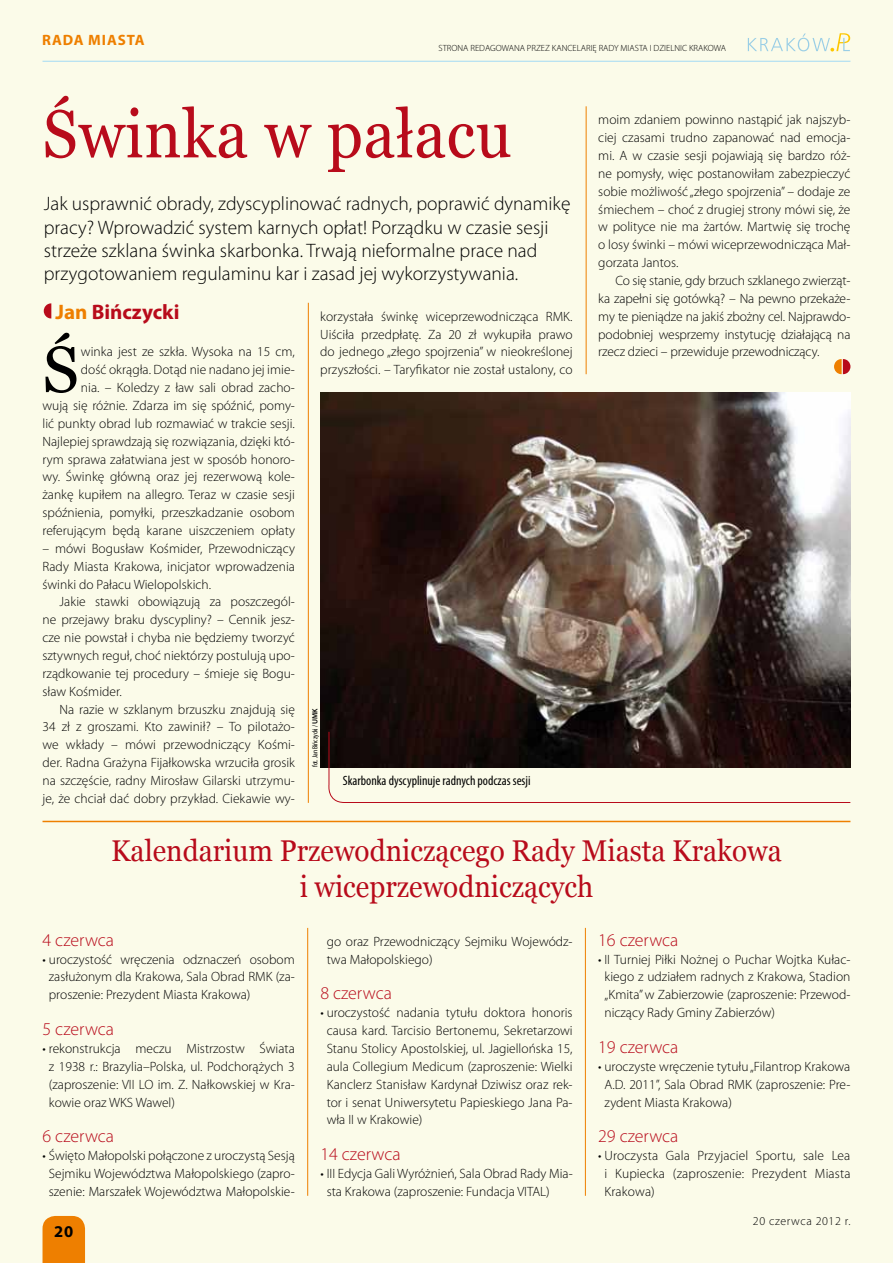
<style>
.page{position:relative;width:893px;height:1263px;background:#fbfbe9}
.page>*{position:absolute;margin:0;border:0;box-sizing:border-box;transform-origin:0 0}
.t1{font:67.5px "Georgia";letter-spacing:.01em;color:#b80b1b;scale:.93 1}
.t2{font:65.1px "Georgia";color:#000}
.t3{font:30px/36px "Georgia";color:#b80b1b;text-align:center;scale:.93 1}
.t4{font:700 21px "Myriad Pro";color:#b80b1b}
.t5{font:300 19.5px/23.4px "Myriad Pro";color:#000}
.t6{font:300 18px "Myriad Pro";color:#b80b1b}
.t7{font:700 16.5px "Myriad Pro";color:#000}
.t8{font:700 15px "Myriad Pro";color:#ee7f00}
.t9{font:300 13.5px/17.9px "Myriad Pro";color:#000;text-align:justify}
.t10{font:condensed 13.5px "Myriad Pro";color:#000}
.t11{font:300 12px "Myriad Pro";letter-spacing:.05em;color:#000}
.t12{font:300 9px "Myriad Pro";color:#000}
.t13{font:condensed 7.5px "Myriad Pro";color:#000}
.s1{color:#ee7f00}
.s2{font-weight:600;font-stretch:normal}
</style>
<div class="page">
<div style="left:43px;top:1216px;width:42px;height:47px;background:#ee7f00"></div>
<hr style="left:43px;top:61px;width:807px;height:1px;background:#a2daf4">
<svg style="left:748px;top:33px;width:102px;height:19px"></svg>
<img style="left:320px;top:392px;width:530px;height:375px">
<svg style="left:834px;top:359px;width:16px;height:15px"></svg>
<hr style="left:586px;top:106px;width:1px;height:268px;background:#ee7f00">
<hr style="left:308px;top:303px;width:1px;height:500px;background:#ee7f00">
<svg style="left:44px;top:303px;width:7px;height:15px"></svg>
<hr style="left:585px;top:928px;width:1px;height:268px;background:#ee7f00">
<hr style="left:307px;top:928px;width:1px;height:268px;background:#ee7f00">
<hr style="left:43px;top:821px;width:807px;height:1px;background:#ee7f00">
<svg style="left:327px;top:731px;width:524px;height:72px"></svg>
<p class="t8" style="left:42px;top:30px;width:22px">RADA</p>
<p class="t8" style="left:88px;top:30px;width:11px">MIASTA</p>
<p class="t12" style="left:439px;top:42px;width:289px">STRONA REDAGOWANA PRZEZ KANCELARIĘ RADY MIASTA I DZIELNIC KRAKOWA</p>
<h1 class="t1" style="left:43px;top:93px;width:506px">Świnka w pałacu</h1>
<p class="t5" style="left:44px;top:192px;width:528px">Jak usprawnić obrady, zdyscyplinować radnych, poprawić dynamikę pracy? Wprowadzić system karnych opłat! Porządku w czasie sesji strzeże szklana świnka skarbonka. Trwają nieformalne prace nad przygotowaniem regulaminu kar i zasad jej wykorzystywania.</p>
<h3 class="t4" style="left:56px;top:298px;width:125px"><span class="s1">JAN</span> BIŃCZYCKI</h3>
<h2 class="t2" style="left:43px;top:330px;width:38px">Ś</h2>
<p class="t9" style="left:43px;top:343px;width:254px;text-align:right">winka jest ze szkła. Wysoka na 15 cm,<br>dość okrągła. Dotąd nie nadano jej imie-<br>nia. – Koledzy z ław sali obrad zacho-<br>wują się różnie. Zdarza im się spóźnić, pomy&shy;lić punkty obrad lub rozmawiać w trakcie sesji.<br>Najlepiej sprawdzają się rozwiązania, dzięki któ&shy;rym sprawa załatwiana jest w sposób honoro&shy;wy. Świnkę główną oraz jej rezerwową kole&shy;żankę kupiłem na allegro. Teraz w czasie sesji spóźnienia, pomyłki, przeszkadzanie osobom referującym będą karane uiszczeniem opłaty</p>
<p class="t9" style="left:43px;top:539px;width:254px">– mówi Bogusław Kośmider, Przewodniczący Rady Miasta Krakowa, inicjator wprowadzenia świnki do Pałacu Wielopolskich.</p>
<p class="t9" style="left:43px;top:593px;width:254px;text-indent:17px">Jakie stawki obowiązują za poszczegól&shy;ne przejawy braku dyscypliny? – Cennik jesz&shy;cze nie powstał i chyba nie będziemy tworzyć sztywnych reguł, choć niektórzy postulują upo&shy;rządkowanie tej procedury – śmieje się Bogu&shy;sław Kośmider.</p>
<p class="t9" style="left:43px;top:700px;width:254px;text-indent:17px">Na razie w szklanym brzuszku znajdują się 34 zł z groszami. Kto zawinił? – To pilotażo&shy;we wkłady – mówi przewodniczący Kośmi&shy;der. Radna Grażyna Fijałkowska wrzuciła grosik na szczęście, radny Mirosław Gilarski utrzymu&shy;je, że chciał dać dobry przykład. Ciekawie wy-</p>
<p class="t9" style="left:320px;top:307px;width:254px">korzystała świnkę wiceprzewodnicząca RMK.<br>Uiściła przedpłatę. Za 20 zł wykupiła prawo do jednego „złego spojrzenia” w nieokreślonej przyszłości. – Taryfikator nie został ustalony, co</p>
<p class="t13" style="left:310px;top:767px;width:61px;rotate:-90deg">fot. Jan Bińczycki / <span class="s2">UMK</span></p>
<p class="t10" style="left:343px;top:772px;width:189px">Skarbonka dyscyplinuje radnych podczas sesji</p>
<p class="t9" style="left:598px;top:111px;width:254px">moim zdaniem powinno nastąpić jak najszyb&shy;ciej czasami trudno zapanować nad emocja&shy;mi. A w czasie sesji pojawiają się bardzo róż&shy;ne pomysły, więc postanowiłam zabezpieczyć sobie możliwość „złego spojrzenia” – dodaje ze śmiechem – choć z drugiej strony mówi się, że w polityce nie ma żartów. Martwię się trochę o losy świnki – mówi wiceprzewodnicząca Mał&shy;gorzata Jantos.</p>
<p class="t9" style="left:598px;top:271px;width:254px;text-indent:17px">Co się stanie, gdy brzuch szklanego zwierząt&shy;ka zapełni się gotówką? – Na pewno przekaże&shy;my te pieniądze na jakiś zbożny cel. Najprawdo&shy;podobniej wesprzemy instytucję działającą na rzecz dzieci – przewiduje przewodniczący.</p>
<h3 class="t3" style="left:111px;top:833px;width:722px">Kalendarium Przewodniczącego Rady Miasta Krakowa i wiceprzewodniczących</h3>
<h3 class="t6" style="left:43px;top:929px;width:73px">4 czerwca</h3>
<p class="t9" style="left:49px;top:950px;width:247px;text-indent:-6px">• uroczystość wręczenia odznaczeń osobom zasłużonym dla Krakowa, Sala Obrad RMK (za&shy;proszenie: Prezydent Miasta Krakowa)</p>
<h3 class="t6" style="left:43px;top:1018px;width:73px">5 czerwca</h3>
<p class="t9" style="left:49px;top:1039px;width:247px;text-indent:-6px">• rekonstrukcja meczu Mistrzostw Świata z 1938 r.: Brazylia–Polska, ul. Podchorążych 3 (zaproszenie: VII LO im. Z. Nałkowskiej w Kra&shy;kowie oraz WKS Wawel)</p>
<h3 class="t6" style="left:43px;top:1125px;width:73px">6 czerwca</h3>
<p class="t9" style="left:43px;top:1146px;width:254px;text-align:center">• Święto Małopolski połączone z uroczystą Sesją<br>Sejmiku Województwa Małopolskiego (zapro&shy;szenie: Marszałek Województwa Małopolskie-</p>
<p class="t7" style="left:54px;top:1221px;width:21px">20</p>
<p class="t9" style="left:327px;top:932px;width:247px">go oraz Przewodniczący Sejmiku Wojewódz&shy;twa Małopolskiego)</p>
<h3 class="t6" style="left:320px;top:982px;width:73px">8 czerwca</h3>
<p class="t9" style="left:327px;top:1004px;width:247px;text-indent:-6px">• uroczystość nadania tytułu doktora honoris causa kard. Tarcisio Bertonemu, Sekretarzowi Stanu Stolicy Apostolskiej, ul. Jagiellońska 15, aula Collegium Medicum (zaproszenie: Wielki Kanclerz Stanisław Kardynał Dziwisz oraz rek&shy;tor i senat Uniwersytetu Papieskiego Jana Pa&shy;wła II w Krakowie)</p>
<h3 class="t6" style="left:320px;top:1143px;width:82px">14 czerwca</h3>
<p class="t9" style="left:327px;top:1164px;width:248px;text-indent:-6px">• III Edycja Gali Wyróżnień, Sala Obrad Rady Mia&shy;sta Krakowa (zaproszenie: Fundacja VITAL)</p>
<h3 class="t6" style="left:598px;top:929px;width:82px">16 czerwca</h3>
<p class="t9" style="left:604px;top:950px;width:247px;text-indent:-6px">• II Turniej Piłki Nożnej o Puchar Wojtka Kułac&shy;kiego z udziałem radnych z Krakowa, Stadion „Kmita” w Zabierzowie (zaproszenie: Przewod&shy;niczący Rady Gminy Zabierzów)</p>
<h3 class="t6" style="left:598px;top:1036px;width:82px">19 czerwca</h3>
<p class="t9" style="left:604px;top:1057px;width:247px;text-indent:-6px">• uroczyste wręczenie tytułu „Filantrop Krakowa A.D. 2011”, Sala Obrad RMK (zaproszenie: Pre&shy;zydent Miasta Krakowa)</p>
<h3 class="t6" style="left:598px;top:1125px;width:82px">29 czerwca</h3>
<p class="t9" style="left:604px;top:1146px;width:247px;text-indent:-6px">• Uroczysta Gala Przyjaciel Sportu, sale Lea i Kupiecka (zaproszenie: Prezydent Miasta Krakowa)</p>
<p class="t11" style="left:753px;top:1213px;width:99px">20 czerwca 2012 r.</p>
</div>
